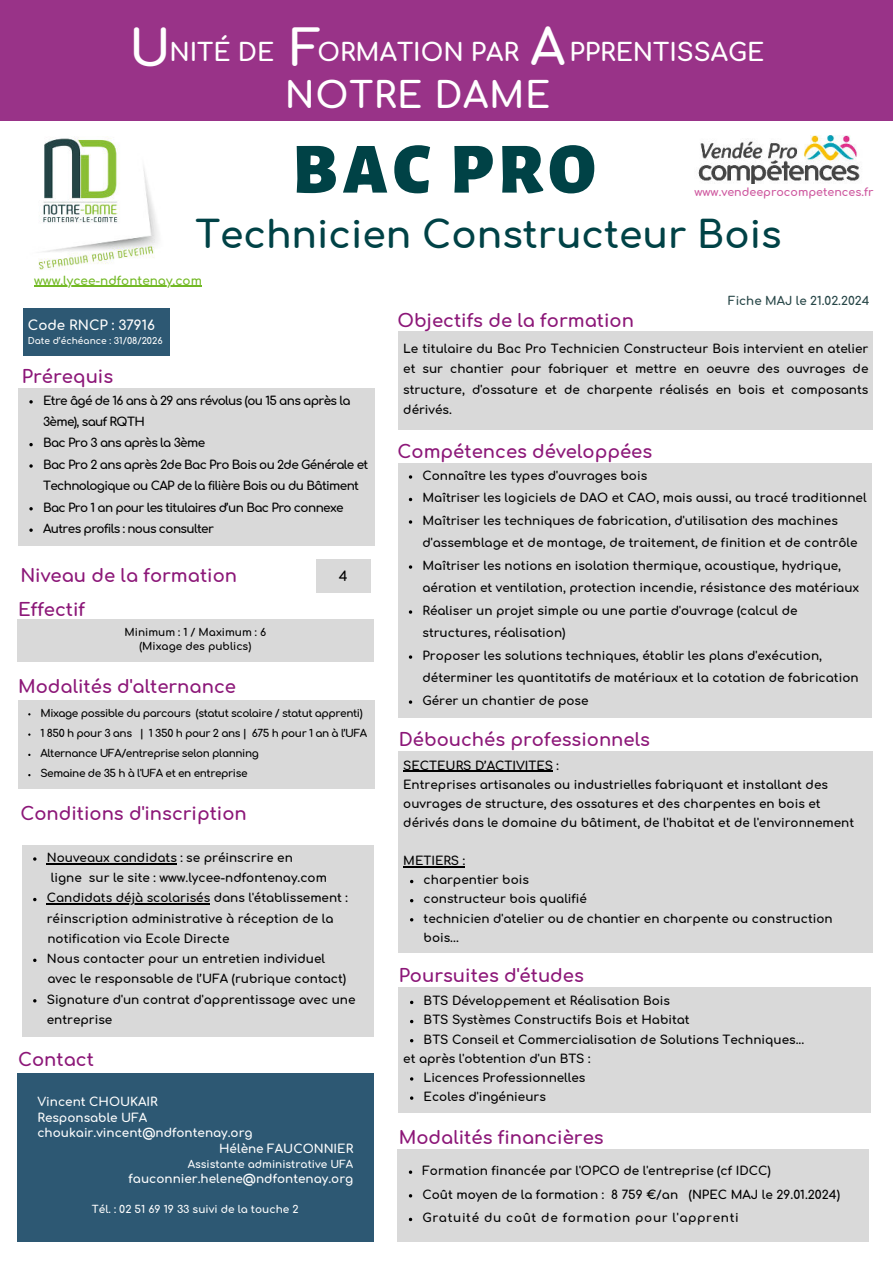
<style>
.page{position:relative;width:893px;height:1264px;background:#fff}
.page>*{position:absolute;margin:0;border:0;box-sizing:border-box;transform-origin:0 0}
.t1{font:900 72px "Alegreya Sans";letter-spacing:.07em;color:#004246}
.t2{font:700 49.5px "Comfortaa";color:#fff}
.t3{font:700 45px "Comfortaa";color:#fff}
.t4{font:700 37.5px "Comfortaa";color:#004246}
.t5{font:700 36px "Comfortaa";letter-spacing:.02em;color:#fff}
.t6{font:700 27px "Comfortaa";letter-spacing:.02em;color:#fff}
.t7{font:700 24.6px "Comfortaa";color:#fff}
.t8{font:700 18px "Comfortaa";color:#8c1778}
.t9{font:700 13.5px "Comfortaa";color:#fefefe}
.t10{font:700 13.5px "Comfortaa";color:#000}
.t11{font:700 12px/22.5px "Comfortaa";color:#000}
.t12{font:700 12px/21.3px "Comfortaa";letter-spacing:-.05em;color:#000}
.t13{font:700 12px "Comfortaa";color:#fefefe}
.t14{font:700 12px "Comfortaa";color:#72b924}
.t15{font:700 11.85px "Comfortaa";color:#264546}
.t16{font:700 11.1px "Comfortaa";color:#ce589f}
.t17{font:700 10.5px/20.2px "Comfortaa";letter-spacing:-.04em;color:#000}
.t18{font:700 10.5px "Comfortaa";color:#fefefe}
.t19{font:700 10.5px/14.7px "Comfortaa";color:#000;text-align:center}
.t20{font:700 9px "Comfortaa";color:#fefefe}
.s1{font-size:45px}
.s2{font-size:49.5px}
</style>
<div class="page">
<img style="left:22px;top:120px;width:148px;height:150px">
<div style="left:399px;top:332px;width:473px;height:98px;background:#d9d9d9"></div>
<div style="left:399px;top:751px;width:473px;height:202px;background:#d9d9d9"></div>
<hr style="left:403px;top:770px;width:150px;height:1px;background:#000">
<hr style="left:403px;top:866px;width:62px;height:1px;background:#000">
<div style="left:399px;top:987px;width:471px;height:125px;background:#d9d9d9"></div>
<div style="left:397px;top:463px;width:474px;height:254px;background:#d9d9d9"></div>
<div style="left:0;top:0;width:892px;height:120px;background:#938"></div>
<hr style="left:34px;top:285px;width:168px;height:1px;background:#72b924">
<img style="left:698px;top:135px;width:162px;height:49px">
<div style="left:23px;top:308px;width:147px;height:47px;background:#2d5873"></div>
<div style="left:397px;top:1149px;width:472px;height:92px;background:#d9d9d9"></div>
<div style="left:18px;top:388px;width:356px;height:157px;background:#d9d9d9"></div>
<svg style="left:29px;top:400px;width:4px;height:3px"></svg>
<svg style="left:29px;top:443px;width:4px;height:3px"></svg>
<svg style="left:29px;top:464px;width:4px;height:3px"></svg>
<svg style="left:29px;top:507px;width:4px;height:3px"></svg>
<svg style="left:29px;top:528px;width:4px;height:4px"></svg>
<div style="left:18px;top:700px;width:356px;height:89px;background:#d9d9d9"></div>
<div style="left:17px;top:620px;width:356px;height:42px;background:#d9d9d9"></div>
<div style="left:316px;top:559px;width:54px;height:34px;background:#d9d9d9"></div>
<div style="left:17px;top:1073px;width:356px;height:168px;background:#2d5873"></div>
<div style="left:22px;top:845px;width:351px;height:191px;background:#d9d9d9"></div>
<hr style="left:47px;top:863px;width:130px;height:1px;background:#000">
<hr style="left:47px;top:903px;width:163px;height:1px;background:#000">
<h3 class="t3" style="left:314px;top:-10px;width:30px">F</h3>
<h3 class="t3" style="left:553px;top:-11px;width:33px">A</h3>
<h3 class="t7" style="left:153px;top:15px;width:143px"><span class="s1">U</span>NITÉ DE</h3>
<h2 class="t2" style="left:290px;top:2px;width:32px">F</h2>
<h2 class="t2" style="left:530px;top:2px;width:36px">A</h2>
<h3 class="t7" style="left:337px;top:15px;width:203px">ORMATION PAR</h3>
<h3 class="t7" style="left:589px;top:15px;width:196px">PPRENTISSAGE</h3>
<h3 class="t7" style="left:129px;top:29px;width:146px"><span class="s2">U</span>NITÉ DE</h3>
<h3 class="t7" style="left:317px;top:29px;width:203px">ORMATION PAR</h3>
<h3 class="t7" style="left:569px;top:29px;width:196px">PPRENTISSAGE</h3>
<h3 class="t6" style="left:341px;top:52px;width:201px">NOTRE DAME</h3>
<h3 class="t5" style="left:285px;top:62px;width:267px">NOTRE DAME</h3>
<h1 class="t1" style="left:292px;top:111px;width:304px">BAC PRO</h1>
<p class="t16" style="left:694px;top:182px;width:180px">www.vendeeprocompetences.fr</p>
<h3 class="t4" style="left:195px;top:200px;width:587px">Technicien Constructeur Bois</h3>
<p class="t14" style="left:34px;top:269px;width:169px">www.lycee-ndfontenay.com</p>
<p class="t9" style="left:28px;top:313px;width:129px">Code RNCP : 37916</p>
<p class="t20" style="left:28px;top:332px;width:136px">Date d’échéance : 31/08/2026</p>
<h3 class="t8" style="left:22px;top:360px;width:93px">Prérequis</h3>
<p class="t12" style="left:43px;top:388px;width:327px">Etre âgé de 16 ans à 29 ans révolus (ou 15 ans après la 3ème), sauf RQTH<br>Bac Pro 3 ans après la 3ème<br>Bac Pro 2 ans après 2de Bac Pro Bois ou 2de Générale et Technologique ou CAP de la filière Bois ou du Bâtiment Bac Pro 1 an pour les titulaires d’un Bac Pro connexe Autres profils : nous consulter</p>
<h3 class="t8" style="left:20px;top:558px;width:218px">Niveau de la formation</h3>
<p class="t10" style="left:339px;top:563px;width:10px">4</p>
<h3 class="t8" style="left:18px;top:593px;width:69px">Effectif</h3>
<p class="t19" style="left:124px;top:623px;width:143px">Minimum : 1 / Maximum : 6 (Mixage des publics)</p>
<h3 class="t8" style="left:18px;top:669px;width:219px">Modalités d'alternance</h3>
<p class="t17" style="left:40px;top:701px;width:328px">Mixage possible du parcours (statut scolaire / statut apprenti)<br>1 850 h pour 3 ans | 1 350 h pour 2 ans | 675 h pour 1 an à l’UFA Alternance UFA/entreprise selon planning<br>Semaine de 35 h à l'UFA et en entreprise</p>
<h3 class="t8" style="left:20px;top:796px;width:228px">Conditions d'inscription</h3>
<p class="t11" style="left:47px;top:844px;width:247px">Nouveaux candidats : se préinscrire en</p>
<p class="t11" style="left:51px;top:864px;width:277px">ligne sur le site : www.lycee-ndfontenay.com</p>
<p class="t11" style="left:47px;top:885px;width:302px">Candidats déjà scolarisés dans l'établissement :</p>
<p class="t11" style="left:47px;top:905px;width:288px">réinscription administrative à réception de la</p>
<p class="t11" style="left:47px;top:925px;width:183px">notification via Ecole Directe</p>
<p class="t11" style="left:47px;top:945px;width:280px">Nous contacter pour un entretien individuel</p>
<p class="t11" style="left:47px;top:966px;width:300px">avec le responsable de l’UFA (rubrique contact)</p>
<p class="t11" style="left:47px;top:986px;width:310px">Signature d'un contrat d'apprentissage avec une</p>
<p class="t11" style="left:47px;top:1006px;width:67px">entreprise</p>
<h3 class="t8" style="left:18px;top:1043px;width:77px">Contact</h3>
<p class="t13" style="left:37px;top:1090px;width:122px">Vincent CHOUKAIR</p>
<p class="t13" style="left:37px;top:1106px;width:111px">Responsable UFA</p>
<p class="t13" style="left:37px;top:1121px;width:217px">choukair.vincent@ndfontenay.org</p>
<p class="t13" style="left:219px;top:1137px;width:135px">Hélène FAUCONNIER</p>
<p class="t18" style="left:188px;top:1154px;width:167px">Assistante administrative UFA</p>
<p class="t13" style="left:128px;top:1167px;width:226px">fauconnier.helene@ndfontenay.org</p>
<p class="t18" style="left:92px;top:1199px;width:208px">Tél. : 02 51 69 19 33 suivi de la touche 2</p>
<h3 class="t8" style="left:397px;top:304px;width:238px">Objectifs de la formation</h3>
<p class="t15" style="left:728px;top:290px;width:143px">Fiche MAJ le 21.02.2024</p>
<p class="t11" style="left:403px;top:337px;width:466px;line-height:20.2px;text-align:justify">Le titulaire du Bac Pro Technicien Constructeur Bois intervient en atelier et sur chantier pour fabriquer et mettre en oeuvre des ouvrages de structure, d'ossature et de charpente réalisés en bois et composants dérivés.</p>
<h3 class="t8" style="left:397px;top:435px;width:256px">Compétences développées</h3>
<p class="t11" style="left:422px;top:462px;width:445px">Connaître les types d'ouvrages bois<br>Maîtriser les logiciels de DAO et CAO, mais aussi, au tracé traditionnel Maîtriser les techniques de fabrication, d'utilisation des machines d'assemblage et de montage, de traitement, de finition et de contrôle Maîtriser les notions en isolation thermique, acoustique, hydrique, aération et ventilation, protection incendie, résistance des matériaux Réaliser un projet simple ou une partie d'ouvrage (calcul de structures, réalisation)<br>Proposer les solutions techniques, établir les plans d'exécution, déterminer les quantitatifs de matériaux et la cotation de fabrication Gérer un chantier de pose</p>
<h3 class="t8" style="left:399px;top:723px;width:253px">Débouchés professionnels</h3>
<p class="t11" style="left:403px;top:754px;width:452px;line-height:19.2px">SECTEURS D’ACTIVITES :<br>Entreprises artisanales ou industrielles fabriquant et installant des ouvrages de structure, des ossatures et des charpentes en bois et dérivés dans le domaine du bâtiment, de l'habitat et de l'environnement</p>
<p class="t11" style="left:423px;top:849px;width:410px;line-height:19px;text-indent:-20px">METIERS :<br>charpentier bois<br>constructeur bois qualifié<br>technicien d'atelier ou de chantier en charpente ou construction bois...</p>
<h3 class="t8" style="left:399px;top:959px;width:187px">Poursuites d'études</h3>
<p class="t11" style="left:423px;top:987px;width:248px">BTS Développement et Réalisation Bois</p>
<p class="t11" style="left:423px;top:1007px;width:267px">BTS Systèmes Constructifs Bois et Habitat</p>
<p class="t11" style="left:423px;top:1026px;width:382px">BTS Conseil et Commercialisation de Solutions Techniques...</p>
<p class="t11" style="left:403px;top:1045px;width:189px">et après l'obtention d'un BTS :</p>
<p class="t11" style="left:423px;top:1064px;width:163px">Licences Professionnelles</p>
<p class="t11" style="left:423px;top:1083px;width:124px">Ecoles d'ingénieurs</p>
<h3 class="t8" style="left:399px;top:1120px;width:206px">Modalités financières</h3>
<p class="t11" style="left:422px;top:1157px;width:419px;line-height:23.5px">Formation financée par l'OPCO de l'entreprise (cf IDCC)<br>Coût moyen de la formation : 8 759 €/an (NPEC MAJ l e 29.01.2024)<br>Gratuité du coût de formation pour l'apprenti</p>
</div>
